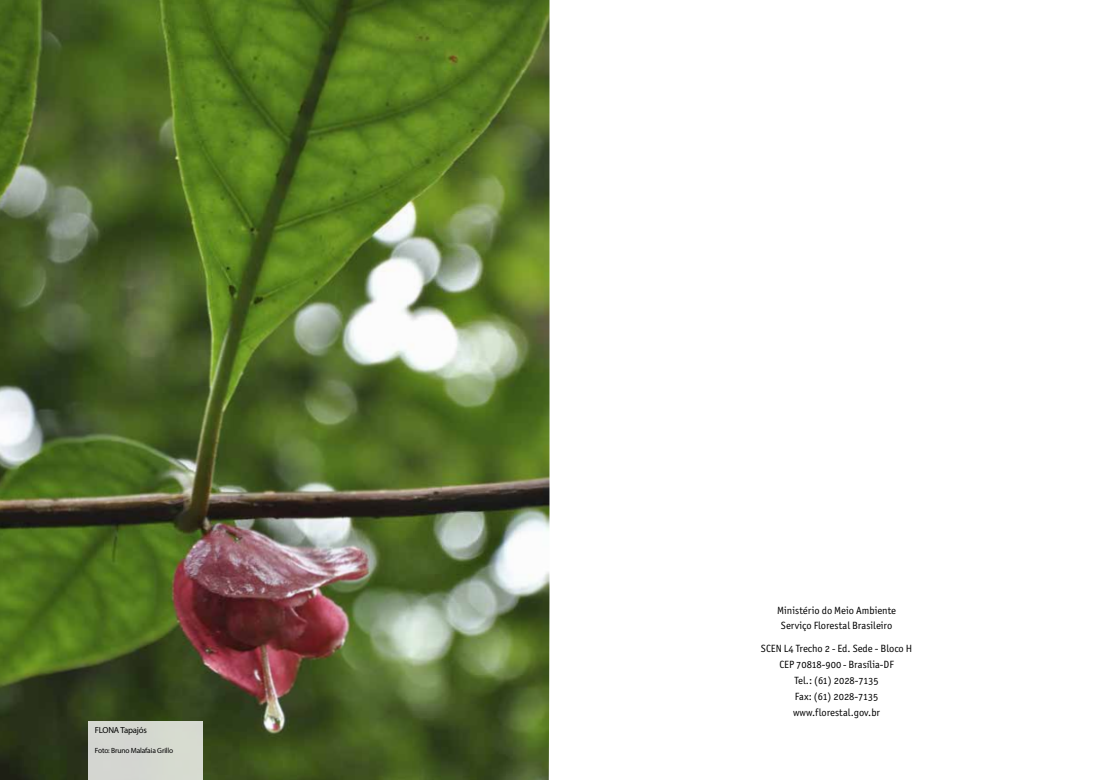
<style>
.page{position:relative;width:1099px;height:780px;background:#fff}
.page>*{position:absolute;margin:0;border:0;box-sizing:border-box;transform-origin:0 0}
.t1{font:10.5px/15.8px "Officina San ITC Book OS";color:#000;text-align:center}
.t2{font:8.75px "Myriad Pro";letter-spacing:-.02em;color:#000}
.t3{font:7.5px "Myriad Pro";letter-spacing:-.02em;color:#000}
.s1{font-size:9.62px}
</style>
<div class="page">
<img style="left:0;top:0;width:549px;height:780px">
<div style="left:89px;top:721px;width:114px;height:59px;background:#d5d7d1"></div>
<p class="t2" style="left:95px;top:724px;width:54px">FLONA Tapajós</p>
<p class="t3" style="left:95px;top:746px;width:80px">Foto: Bruno Malafaia Grillo</p>
<p class="t1" style="left:777px;top:602px;width:120px">Ministério do Meio Ambiente<br>Serviço Florestal Brasileiro</p>
<p class="t1" style="left:761px;top:641px;width:153px">SCEN L4 Trecho 2 <span class="s1">-</span> Ed. Sede - Bloco H<br>CEP 70818-900 <span class="s1">-</span> Brasília-DF<br>Tel.: (61) 2028-7135<br>Fax: (61) 2028-7135 www.florestal.gov.br</p>
</div>
